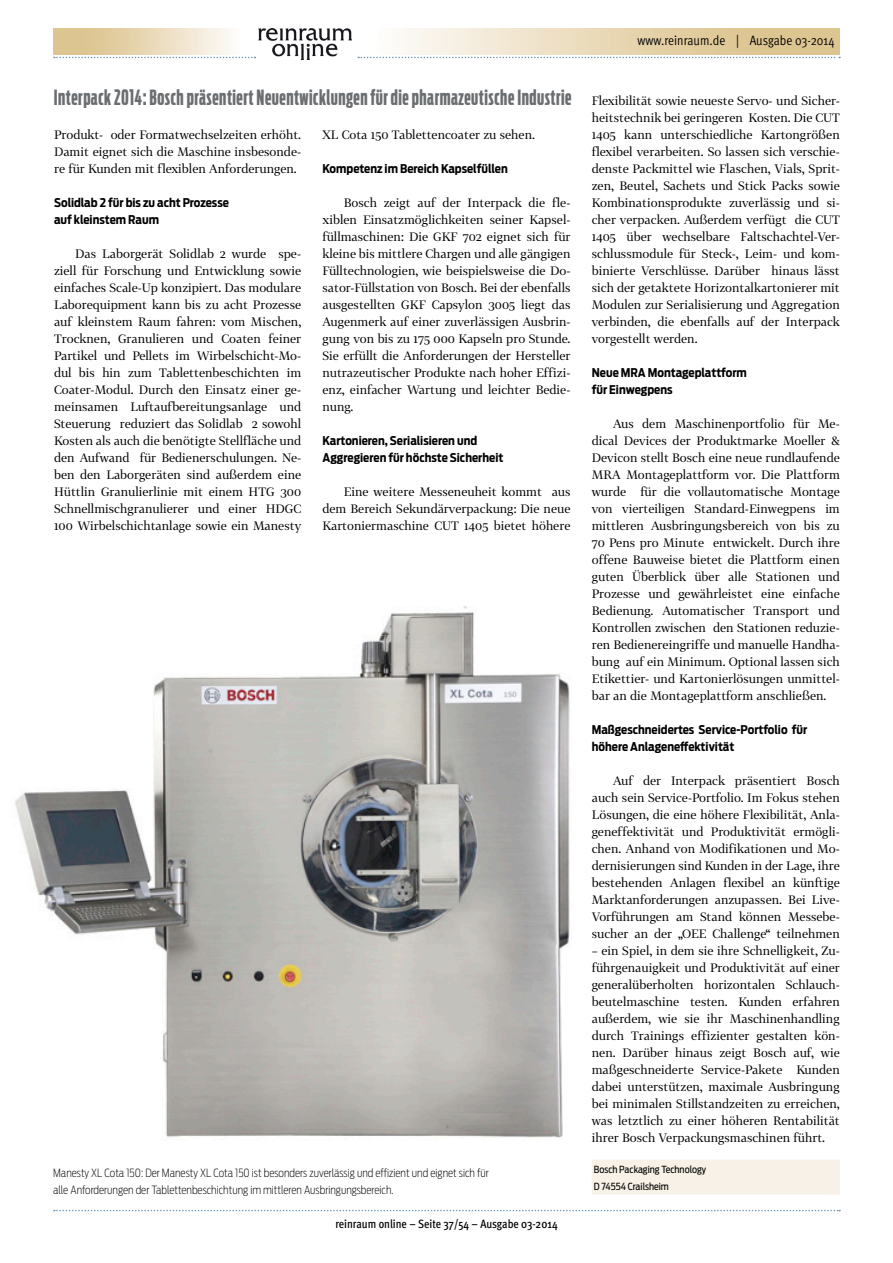
<style>
.page{position:relative;width:893px;height:1263px;background:#fff}
.page>*{position:absolute;margin:0;border:0;box-sizing:border-box;transform-origin:0 0}
.t1{font:700 21px "Antenna Comp";letter-spacing:.025em;color:#6b6e71}
.t2{font:13.5px "Meta OT Cond Norm";color:#000}
.t3{font:12px/17px "Tabac G2";color:#000;text-align:justify}
.t4{font:700 12px/17px "Antenna Cond";color:#000}
.t5{font:500 condensed 12px "Meta OT";color:#000}
.t6{font:200 11.25px/17px "Antenna Cond";color:#000}
.t7{font:9.75px/17px "Antenna Cond";color:#000}
</style>
<div class="page">
<svg style="left:358px;top:57px;width:482px;height:1px"></svg>
<svg style="left:54px;top:57px;width:201px;height:1px"></svg>
<svg style="left:54px;top:1210px;width:786px;height:1px"></svg>
<img style="left:258px;top:29px;width:94px;height:31px">
<img style="left:14px;top:606px;width:556px;height:532px">
<div style="left:592px;top:1160px;width:248px;height:18px;background:#f7f1e7"></div>
<div style="left:592px;top:1177px;width:248px;height:18px;background:#f7f1e7"></div>
<h1 class="t1" style="left:54px;top:86px;width:519px">Interpack 2014: Bosch präsentiert Neuentwicklungen für die pharmazeutische Industrie</h1>
<p class="t3" style="left:54px;top:126px;width:249px">Produkt- oder Formatwechselzeiten erhöht.<br>Damit eignet sich die Maschine insbesonde&shy;re für Kunden mit flexiblen Anforderungen.</p>
<p class="t4" style="left:54px;top:194px;width:176px">Solidlab 2 für bis zu acht Prozesse auf kleinstem Raum</p>
<p class="t3" style="left:54px;top:245px;width:249px;text-indent:21px">Das Laborgerät Solidlab 2 wurde spe&shy;ziell für Forschung und Entwicklung sowie einfaches Scale-Up konzipiert. Das modulare Laborequipment kann bis zu acht Prozesse auf kleinstem Raum fahren: vom Mischen, Trocknen, Granulieren und Coaten feiner Partikel und Pellets im Wirbelschicht-Mo&shy;dul bis hin zum Tablettenbeschichten im Coater-Modul. Durch den Einsatz einer ge&shy;meinsamen Luftaufbereitungsanlage und Steuerung reduziert das Solidlab 2 sowohl Kosten als auch die benötigte Stellfläche und den Aufwand für Bedienerschulungen. Ne&shy;ben den Laborgeräten sind außerdem eine Hüttlin Granulierlinie mit einem HTG 300<br>Schnellmischgranulierer und einer HDGC 100 Wirbelschichtanlage sowie ein Manesty</p>
<p class="t3" style="left:322px;top:126px;width:214px">XL Cota 150 Tablettencoater zu sehen.</p>
<p class="t4" style="left:322px;top:160px;width:187px">Kompetenz im Bereich Kapselfüllen</p>
<p class="t3" style="left:322px;top:194px;width:250px;text-indent:21px">Bosch zeigt auf der Interpack die fle&shy;xiblen Einsatzmöglichkeiten seiner Kapsel&shy;füllmaschinen: Die GKF 702 eignet sich für kleine bis mittlere Chargen und alle gängigen Fülltechnologien, wie beispielsweise die Do&shy;sator-Füllstation von Bosch. Bei der ebenfalls ausgestellten GKF Capsylon 3005 liegt das Augenmerk auf einer zuverlässigen Ausbrin&shy;gung von bis zu 175 000 Kapseln pro Stunde.<br>Sie erfüllt die Anforderungen der Hersteller nutrazeutischer Produkte nach hoher Effizi&shy;enz, einfacher Wartung und leichter Bedie&shy;nung.</p>
<p class="t4" style="left:322px;top:432px;width:182px">Kartonieren, Serialisieren und<br>Aggregieren für höchste Sicherheit</p>
<p class="t3" style="left:322px;top:483px;width:250px;text-indent:21px">Eine weitere Messeneuheit kommt aus dem Bereich Sekundärverpackung: Die neue Kartoniermaschine CUT 1405 bietet höhere</p>
<p class="t6" style="left:53px;top:1164px;width:437px">Manesty XL Cota 150: Der Manesty XL Cota 150 ist besonders zuverlässig und effizient und eignet sich für alle Anforderungen der Tablettenbeschichtung im mittleren Ausbringungsbereich.</p>
<p class="t5" style="left:335px;top:1216px;width:224px">reinraum online – Seite 37/54 – Ausgabe 03-2014</p>
<p class="t2" style="left:637px;top:32px;width:199px">www.reinraum.de | Ausgabe 03-2014</p>
<p class="t3" style="left:592px;top:92px;width:250px">Flexibilität sowie neueste Servo- und Sicher&shy;heitstechnik bei geringeren Kosten. Die CUT 1405 kann unterschiedliche Kartongrößen flexibel verarbeiten. So lassen sich verschie&shy;denste Packmittel wie Flaschen, Vials, Sprit&shy;zen, Beutel, Sachets und Stick Packs sowie Kombinationsprodukte zuverlässig und si&shy;cher verpacken. Außerdem verfügt die CUT 1405 über wechselbare Faltschachtel-Ver&shy;schlussmodule für Steck-, Leim- und kom&shy;binierte Verschlüsse. Darüber hinaus lässt sich der getaktete Horizontalkartonierer mit Modulen zur Serialisierung und Aggregation verbinden, die ebenfalls auf der Interpack vorgestellt werden.</p>
<p class="t4" style="left:592px;top:364px;width:157px">Neue MRA Montageplattform für Einwegpens</p>
<p class="t3" style="left:592px;top:415px;width:250px;text-indent:21px">Aus dem Maschinenportfolio für Me&shy;dical Devices der Produktmarke Moeller &amp; Devicon stellt Bosch eine neue rundlaufende MRA Montageplattform vor. Die Plattform wurde für die vollautomatische Montage von vierteiligen Standard-Einwegpens im mittleren Ausbringungsbereich von bis zu 70 Pens pro Minute entwickelt. Durch ihre offene Bauweise bietet die Plattform einen guten Überblick über alle Stationen und Prozesse und gewährleistet eine einfache Bedienung. Automatischer Transport und Kontrollen zwischen den Stationen reduzie&shy;ren Bedienereingriffe und manuelle Handha&shy;bung auf ein Minimum. Optional lassen sich Etikettier- und Kartonierlösungen unmittel&shy;bar an die Montageplattform anschließen.</p>
<p class="t4" style="left:592px;top:721px;width:217px">Maßgeschneidertes Service-Portfolio für höhere Anlageneffektivität</p>
<p class="t3" style="left:592px;top:772px;width:250px;text-indent:21px">Auf der Interpack präsentiert Bosch auch sein Service-Portfolio. Im Fokus stehen Lösungen, die eine höhere Flexibilität, Anla&shy;geneffektivität und Produktivität ermögli&shy;chen. Anhand von Modifikationen und Mo&shy;dernisierungen sind Kunden in der Lage, ihre bestehenden Anlagen flexibel an künftige Marktanforderungen anzupassen. Bei Live-Vorführungen am Stand können Messebe&shy;sucher an der „OEE Challenge“ teilnehmen</p>
<p class="t3" style="left:592px;top:942px;width:250px">– ein Spiel, in dem sie ihre Schnelligkeit, Zu&shy;führgenauigkeit und Produktivität auf einer generalüberholten horizontalen Schlauch&shy;beutelmaschine testen. Kunden erfahren außerdem, wie sie ihr Maschinenhandling durch Trainings effizienter gestalten kön&shy;nen. Darüber hinaus zeigt Bosch auf, wie maßgeschneiderte Service-Pakete Kunden dabei unterstützen, maximale Ausbringung bei minimalen Stillstandzeiten zu erreichen, was letztlich zu einer höheren Rentabilität ihrer Bosch Verpackungsmaschinen führt.</p>
<p class="t7" style="left:594px;top:1161px;width:114px">Bosch Packaging Technology<br>D 74554 Crailsheim</p>
</div>
